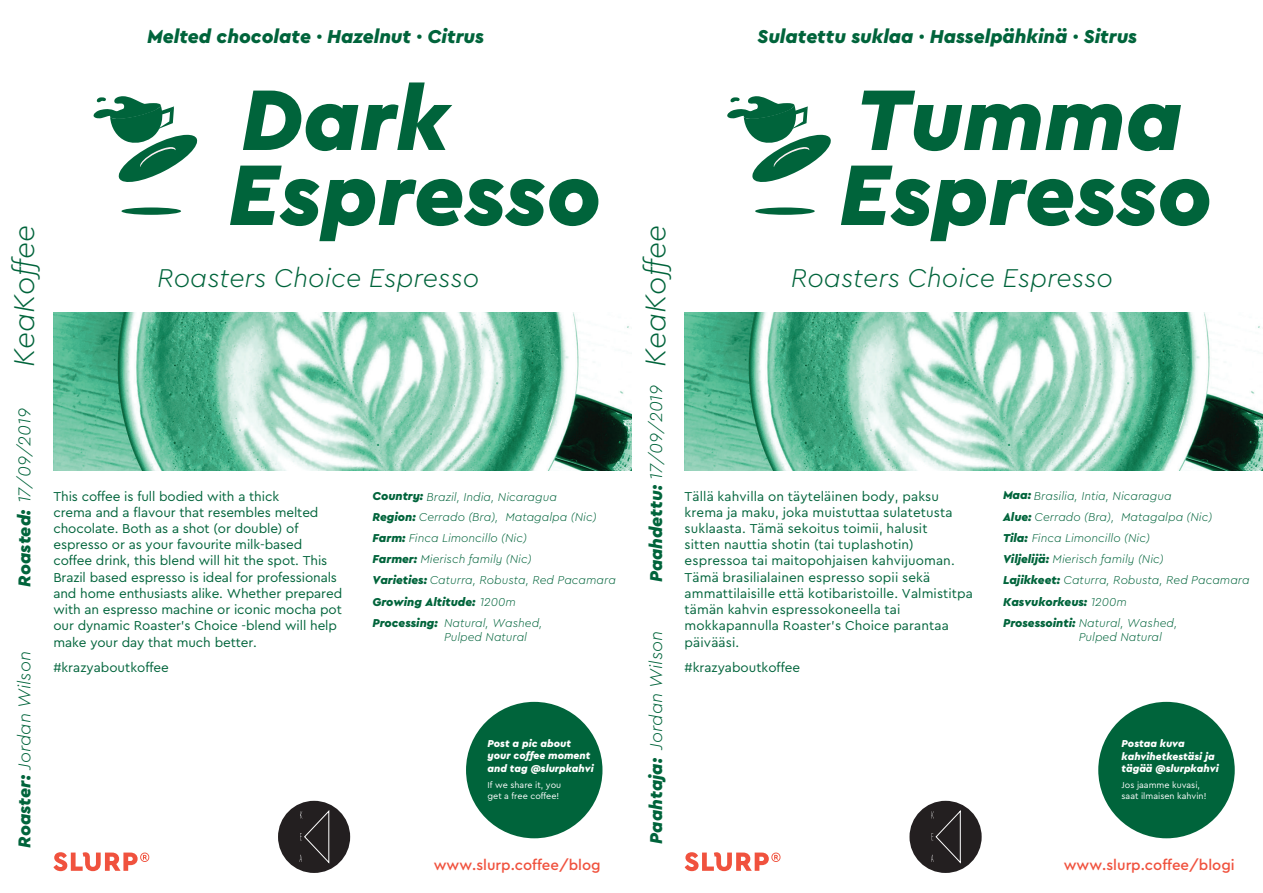
<style>
.page{position:relative;width:1263px;height:893px;background:#fff}
.page>*{position:absolute;margin:0;border:0;box-sizing:border-box;transform-origin:0 0}
.t1{font:italic 900 90px "Cera Pro";color:#00643b}
.t2{font:italic 300 30px "Cera Pro";color:#00643b}
.t3{font:italic 300 27px "Cera Pro";color:#00643b}
.t4{font:italic 900 19.5px "Cera Pro";color:#00643b}
.t5{font:italic 300 18px "Cera Pro";color:#00643b}
.t6{font:italic 900 18px "Cera Pro";color:#00643b}
.t7{font:500 15px "Cera Pro";color:#f0523e}
.t8{font:13.5px/16.2px "Cera Pro";color:#00643b}
.t9{font:italic 300 12px/21.1px "Cera Pro";color:#00643b}
.t10{font:italic 900 10.5px/12.6px "Cera Pro";color:#fff}
.t11{font:9px/10.8px "Cera Pro";color:#fff}
.s1{font-weight:900}
.s2{font-weight:300}
</style>
<div class="page">
<img style="left:685px;top:313px;width:578px;height:157px">
<svg style="left:685px;top:852px;width:95px;height:19px"></svg>
<svg style="left:727px;top:96px;width:104px;height:86px"></svg>
<svg style="left:755px;top:207px;width:60px;height:8px"></svg>
<div style="left:1098px;top:702px;width:137px;height:136px;background:#00643b;border-radius:50%"></div>
<img style="left:53px;top:313px;width:578px;height:157px">
<svg style="left:53px;top:852px;width:96px;height:19px"></svg>
<svg style="left:93px;top:96px;width:105px;height:86px"></svg>
<svg style="left:121px;top:207px;width:60px;height:8px"></svg>
<div style="left:466px;top:702px;width:136px;height:136px;background:#00643b;border-radius:50%"></div>
<div style="left:278px;top:801px;width:72px;height:72px;background:#231f20;border-radius:50%"></div>
<svg style="left:300px;top:811px;width:29px;height:52px"></svg>
<div style="left:909px;top:801px;width:73px;height:72px;background:#231f20;border-radius:50%"></div>
<svg style="left:931px;top:811px;width:30px;height:52px"></svg>
<h2 class="t2" style="left:4px;top:367px;width:143px;rotate:-90deg">KeaKoffee</h2>
<h3 class="t4" style="left:147px;top:23px;width:338px">Melted chocolate · Hazelnut · Citrus</h3>
<h1 class="t1" style="left:241px;top:60px;width:210px">Dark</h1>
<h1 class="t1" style="left:228px;top:135px;width:375px">Espresso</h1>
<h3 class="t3" style="left:157px;top:260px;width:323px">Roasters Choice Espresso</h3>
<h3 class="t5" style="left:13px;top:587px;width:180px;rotate:-90deg"><span class="s1">Roasted:</span> 17/09/2019</h3>
<h3 class="t5" style="left:13px;top:848px;width:198px;rotate:-90deg"><span class="s1">Roaster:</span> Jordan Wilson</h3>
<p class="t8" style="left:53px;top:487px;width:290px">This coffee is full bodied with a thick<br>crema and a flavour that resembles melted chocolate. Both as a shot (or double) of espresso or as your favourite milk-based coffee drink, this blend will hit the spot. This Brazil based espresso is ideal for professionals and home enthusiasts alike. Whether prepared with an espresso machine or iconic mocha pot our dynamic Roaster’s Choice -blend will help make your day that much better.</p>
<p class="t8" style="left:53px;top:658px;width:117px">#krazyaboutkoffee</p>
<p class="t9" style="left:372px;top:485px;width:245px"><span class="s1">Country:</span> Brazil, India, Nicaragua<br><span class="s1">Region:</span> Cerrado (Bra), Matagalpa (Nic)<br><span class="s1">Farm:</span> Finca Limoncillo (Nic)<br><span class="s1">Farmer:</span> Mierisch family (Nic)<br><span class="s1">Varieties:</span> Caturra, Robusta, Red Pacamara <span class="s1">Growing Altitude:</span> 1200m<br><span class="s1">Processing:</span> Natural, Washed,</p>
<p class="t9" style="left:444px;top:626px;width:85px">Pulped Natural</p>
<p class="t10" style="left:487px;top:736px;width:108px">Post a pic about your coffee moment and tag @slurpkahvi</p>
<p class="t11" style="left:487px;top:779px;width:75px">If we share it, you get a free coffee!</p>
<p class="t7" style="left:434px;top:855px;width:169px">www.slurp.coffee/blog</p>
<h3 class="t4" style="left:757px;top:23px;width:381px">Sulatettu suklaa · Hasselpähkinä · Sitrus</h3>
<h2 class="t2" style="left:636px;top:367px;width:143px;rotate:-90deg">KeaKoffee</h2>
<h3 class="t6" style="left:644px;top:582px;width:199px;rotate:-90deg">Paahdettu: <span class="s2">17/09/2019</span></h3>
<h3 class="t5" style="left:644px;top:844px;width:214px;rotate:-90deg"><span class="s1">Paahtaja:</span> Jordan Wilson</h3>
<h1 class="t1" style="left:856px;top:60px;width:327px">Tumma</h1>
<h1 class="t1" style="left:839px;top:135px;width:375px">Espresso</h1>
<h3 class="t3" style="left:791px;top:260px;width:323px">Roasters Choice Espresso</h3>
<p class="t8" style="left:685px;top:487px;width:290px">Tällä kahvilla on täyteläinen body, paksu krema ja maku, joka muistuttaa sulatetusta suklaasta. Tämä sekoitus toimii, halusit<br>sitten nauttia shotin (tai tuplashotin) espressoa tai maitopohjaisen kahvijuoman.<br>Tämä brasilialainen espresso sopii sekä ammattilaisille että kotibaristoille. Valmistitpa tämän kahvin espressokoneella tai mokkapannulla Roaster’s Choice parantaa päivääsi.</p>
<p class="t8" style="left:685px;top:658px;width:117px">#krazyaboutkoffee</p>
<p class="t9" style="left:1003px;top:484px;width:248px"><span class="s1">Maa:</span> Brasilia, Intia, Nicaragua<br><span class="s1">Alue:</span> Cerrado (Bra), Matagalpa (Nic)<br><span class="s1">Tila:</span> Finca Limoncillo (Nic)<br><span class="s1">Viljelijä:</span> Mierisch family (Nic)<br><span class="s1">Lajikkeet:</span> Caturra, Robusta, Red Pacamara <span class="s1">Kasvukorkeus:</span> 1200m<br><span class="s1">Prosessointi:</span> Natural, Washed,</p>
<p class="t9" style="left:1079px;top:626px;width:85px">Pulped Natural</p>
<p class="t10" style="left:1121px;top:737px;width:99px">Postaa kuva kahvihetkestäsi ja tägää @slurpkahvi</p>
<p class="t11" style="left:1121px;top:779px;width:86px">Jos jaamme kuvasi, saat ilmaisen kahvin!</p>
<p class="t7" style="left:1064px;top:855px;width:172px">www.slurp.coffee/blogi</p>
</div>
